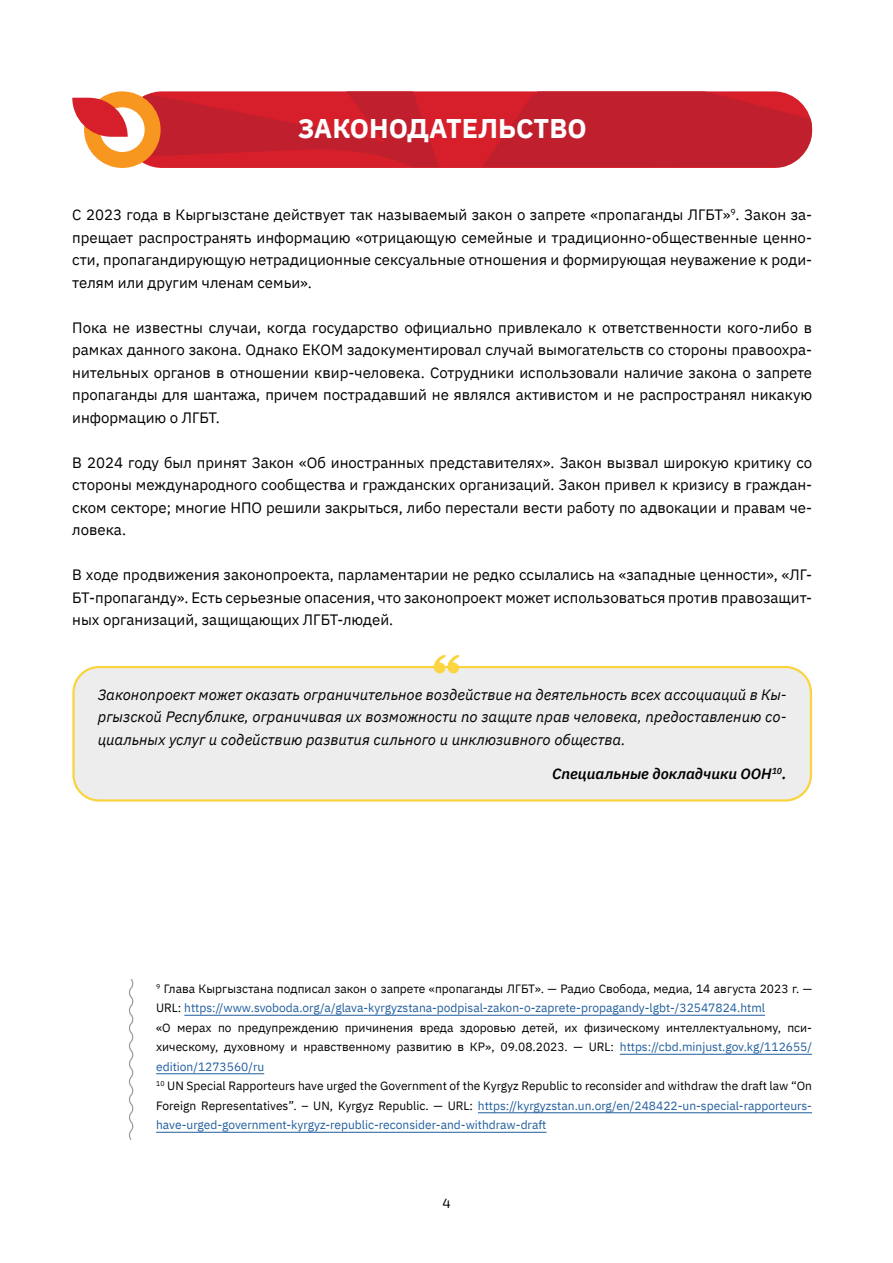
<style>
.page{position:relative;width:893px;height:1263px;background:#fff}
.page>*{position:absolute;margin:0;border:0;box-sizing:border-box;transform-origin:0 0}
.t1{font:700 27px "IBM Plex Sans";color:#fff}
.t2{font:15px/22.5px "IBM Plex Sans";color:#000;text-align:justify}
.t3{font:italic 15px/22.5px "IBM Plex Sans";color:#000;text-align:justify}
.t4{font:italic 600 15px "IBM Plex Sans";color:#000}
.t5{font:13.5px "Exo 2";color:#000}
.t6{font:12px/19.5px "IBM Plex Sans";color:#000}
.s1{color:#215e9e}
</style>
<div class="page">
<div style="left:74px;top:667px;width:737px;height:133px;background:#ededed;border-radius:26px"></div>
<div style="left:72px;top:666px;width:740px;height:135px;border:2px solid #f9d440;border-radius:26px"></div>
<svg style="left:434px;top:655px;width:25px;height:18px"></svg>
<svg style="left:133px;top:91px;width:679px;height:76px;background:#c8232f"></svg>
<div style="left:84px;top:91px;width:77px;height:77px;background:#f8971f;border-radius:50%"></div>
<div style="left:100px;top:107px;width:45px;height:45px;background:#fff;border-radius:50%"></div>
<svg style="left:72px;top:98px;width:56px;height:39px"></svg>
<hr style="left:184px;top:1015px;width:581px;height:1px;background:#215e9e">
<hr style="left:620px;top:1054px;width:192px;height:1px;background:#215e9e">
<hr style="left:156px;top:1073px;width:108px;height:1px;background:#215e9e">
<hr style="left:478px;top:1112px;width:334px;height:1px;background:#215e9e">
<hr style="left:156px;top:1132px;width:390px;height:1px;background:#215e9e">
<svg style="left:129px;top:979px;width:5px;height:161px"></svg>
<h1 class="t1" style="left:298px;top:107px;width:290px">ЗАКОНОДАТЕЛЬСТВО</h1>
<p class="t2" style="left:72px;top:202px;width:741px">С 2023 года в Кыргызстане действует так называемый закон о запрете «пропаганды ЛГБТ»<sup>9</sup>. Закон за&shy;прещает распространять информацию «отрицающую семейные и традиционно-общественные ценно&shy;сти, пропагандирующую нетрадиционные сексуальные отношения и формирующая неуважение к роди&shy;телям или другим членам семьи».</p>
<p class="t2" style="left:72px;top:315px;width:741px">Пока не известны случаи, когда государство официально привлекало к ответственности кого-либо в рамках данного закона. Однако ЕКОМ задокументировал случай вымогательств со стороны правоохра&shy;нительных органов в отношении квир-человека. Сотрудники использовали наличие закона о запрете пропаганды для шантажа, причем пострадавший не являлся активистом и не распространял никакую информацию о ЛГБТ.</p>
<p class="t2" style="left:72px;top:450px;width:741px">В 2024 году был принят Закон «Об иностранных представителях». Закон вызвал широкую критику со стороны международного сообщества и гражданских организаций. Закон привел к кризису в граждан&shy;ском секторе; многие НПО решили закрыться, либо перестали вести работу по адвокации и правам че&shy;ловека.</p>
<p class="t2" style="left:72px;top:562px;width:741px">В ходе продвижения законопроекта, парламентарии не редко ссылались на «западные ценности», «ЛГ-БТ-пропаганду». Есть серьезные опасения, что законопроект может использоваться против правозащит&shy;ных организаций, защищающих ЛГБТ-людей.</p>
<p class="t3" style="left:98px;top:682px;width:690px">Законопроект может оказать ограничительное воздействие на деятельность всех ассоциаций в Кы&shy;ргызской Республике, ограничивая их возможности по защите прав человека, предоставлению со&shy;циальных услуг и содействию развития сильного и инклюзивного общества.</p>
<p class="t4" style="left:552px;top:762px;width:236px">Специальные докладчики ООН<sup>10</sup>.</p>
<p class="t6" style="left:156px;top:978px;width:657px"><sup>9</sup> Глава Кыргызстана подписал закон о запрете «пропаганды ЛГБТ». — Радио Свобода, медиа, 14 августа 2023 г. — URL: <span class="s1">https://www.svoboda.org/a/glava-kyrgyzstana-podpisal-zakon-o-zaprete-propagandy-lgbt-/32547824.html<br></span>«О мерах по предупреждению причинения вреда здоровью детей, их физическому интеллектуальному, пси&shy;хическому, духовному и нравственному развитию в КР», 09.08.2023. — URL: <span class="s1">https://cbd.minjust.gov.kg/112655/ edition/1273560/ru<br></span><sup>10</sup> UN Special Rapporteurs have urged the Government of the Kyrgyz Republic to reconsider and withdraw the draft law “On Foreign Representatives”. – UN, Kyrgyz Republic. — URL: <span class="s1">https://kyrgyzstan.un.org/en/248422-un-special-rapporteurs&shy;have-urged-government-kyrgyz-republic-reconsider-and-withdraw-draft</span></p>
<p class="t5" style="left:442px;top:1195px;width:10px">4</p>
</div>
